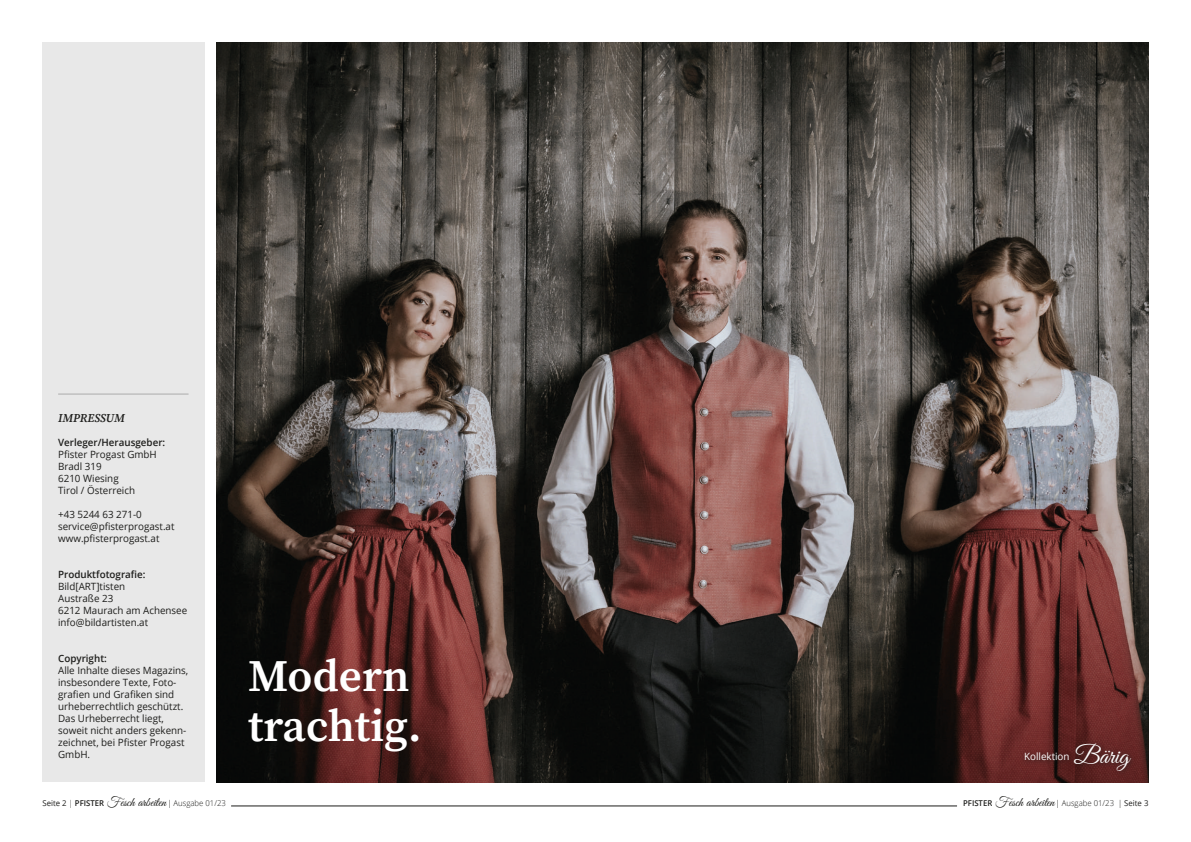
<style>
.page{position:relative;width:1191px;height:842px;background:#fff}
.page>*{position:absolute;margin:0;border:0;box-sizing:border-box;transform-origin:0 0}
.t1{font:45px/50px "Source Serif Variable";color:#fff}
.t2{font:25px "Great Vibes";color:#fff}
.t3{font:13px "Great Vibes";color:#1d1d1b}
.t4{font:italic 12px "Source Serif Variable";letter-spacing:-.005em;color:#1d1d1b}
.t5{font:10px/12px "Open Sans";color:#1d1d1b}
.t6{font:600 10px "Open Sans";color:#1d1d1b}
.t7{font:10px "Open Sans";color:#fff}
.t8{font:300 8px "Open Sans";color:#1d1d1b}
.s1{font-weight:600}
.s2{font-weight:400}
</style>
<div class="page">
<hr style="left:231px;top:806px;width:726px;height:1px;background:#1d1d1b">
<img style="left:217px;top:43px;width:931px;height:739px">
<div style="left:43px;top:43px;width:162px;height:739px;background:#e8e8e8"></div>
<hr style="left:58px;top:394px;width:131px;height:1px;background:#1d1d1b">
<div style="left:1020px;top:739px;width:117px;height:37px;background:#1d1d1b;opacity:.75"></div>
<p class="t4" style="left:58px;top:410px;width:68px">IMPRESSUM</p>
<p class="t6" style="left:58px;top:435px;width:109px">Verleger/Herausgeber:</p>
<p class="t5" style="left:58px;top:448px;width:100px">Pfister Progast GmbH<br>Bradl 319<br>6210 Wiesing<br>Tirol / Österreich</p>
<p class="t5" style="left:58px;top:508px;width:118px">+43 5244 63 271-0 service@pfisterprogast.at www.pfisterprogast.at</p>
<p class="t6" style="left:58px;top:567px;width:89px">Produktfotografie:</p>
<p class="t5" style="left:58px;top:580px;width:131px">Bild[ART]tisten<br>Austraße 23<br>6212 Maurach am Achensee info@bildartisten.at</p>
<p class="t6" style="left:58px;top:651px;width:50px">Copyright:</p>
<p class="t5" style="left:58px;top:664px;width:132px">Alle Inhalte dieses Magazins, insbesondere Texte, Foto&shy;grafien und Grafiken sind urheberrechtlich geschützt.<br>Das Urheberrecht liegt, soweit nicht anders gekenn&shy;zeichnet, bei Pfister Progast<br>GmbH.</p>
<h1 class="t1" style="left:248px;top:651px;width:175px">Modern trachtig.</h1>
<p class="t7" style="left:1024px;top:750px;width:47px">Kollektion</p>
<h2 class="t2" style="left:1073px;top:741px;width:57px">Bärig</h2>
<h3 class="t3" style="left:107px;top:795px;width:61px">Fesch arbeiten</h3>
<p class="t8" style="left:963px;top:797px;width:187px"><span class="s1">PFISTER</span> ANZIEHEND GUT | Ausgabe 01/23 | <span class="s2">Seite 3</span></p>
<h3 class="t3" style="left:995px;top:795px;width:61px">Fesch arbeiten</h3>
<p class="t8" style="left:43px;top:797px;width:185px"><span class="s2">Seite 2</span> | <span class="s1">PFISTER</span> ANZIEHEND GUT | Ausgabe 01/23</p>
</div>
